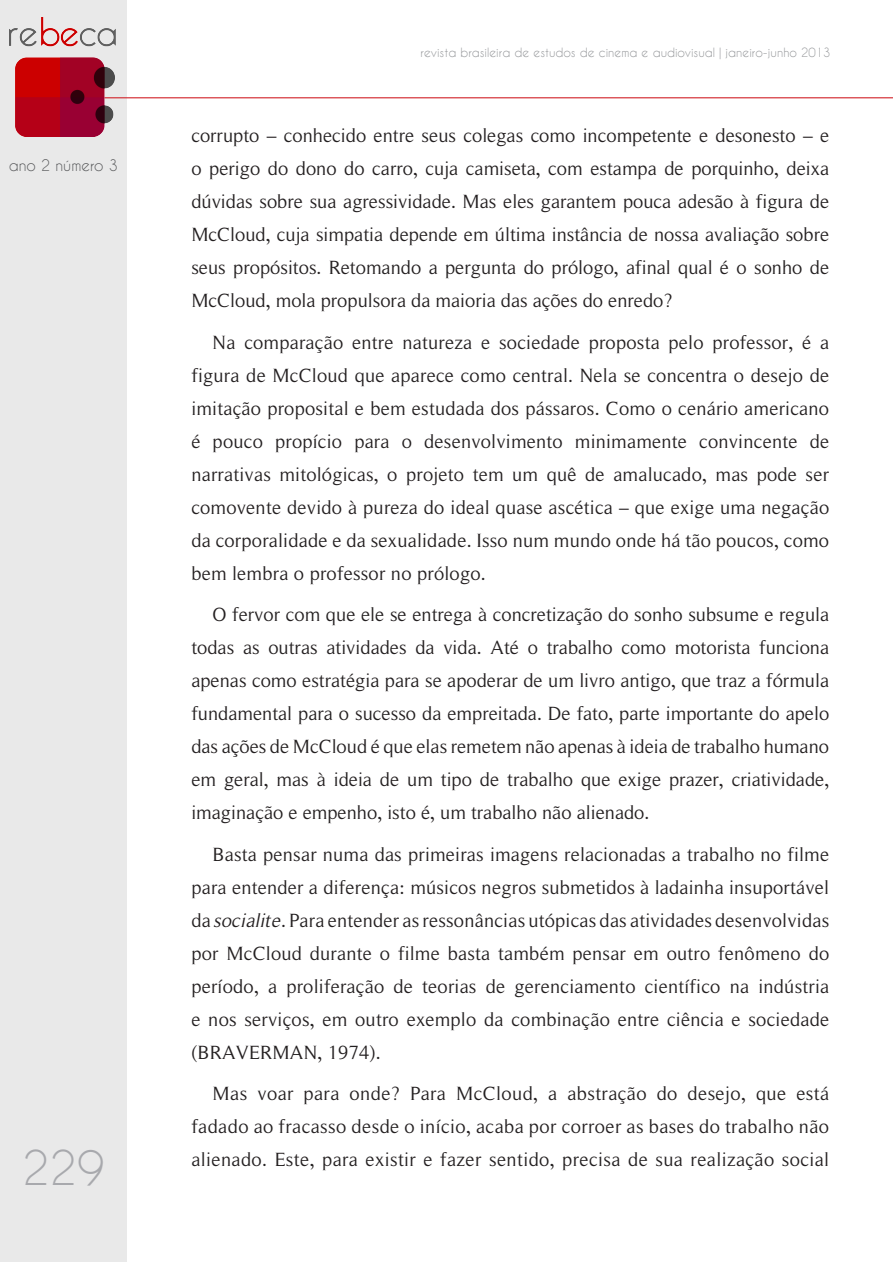
<style>
.page{position:relative;width:893px;height:1263px;background:#fff}
.page>*{position:absolute;margin:0;border:0;box-sizing:border-box;transform-origin:0 0}
.t1{font:45px "Caviar Dreams";color:#a8a9ad}
.t2{font:19.5px/33px "Roman Serif";letter-spacing:.01em;color:#231f20;text-align:justify}
.t3{font:15px "Caviar Dreams";color:#57585a}
.t4{font:12px "Caviar Dreams";color:#939598}
.s1{font-style:italic}
</style>
<div class="page">
<div style="left:1px;top:1px;width:126px;height:1261px;background:#e9e9e9"></div>
<hr style="left:98px;top:97px;width:795px;height:1px;background:#d1232a">
<img style="left:10px;top:17px;width:106px;height:119px">
<p class="t3" style="left:9px;top:156px;width:111px">ano 2 número 3</p>
<h1 class="t1" style="left:22px;top:1141px;width:84px">229</h1>
<p class="t4" style="left:421px;top:46px;width:411px">revista brasileira de estudos de cinema e audiovisual | janeiro-junho 2013</p>
<p class="t2" style="left:191px;top:119px;width:639px">corrupto – conhecido entre seus colegas como incompetente e desonesto – e o perigo do dono do carro, cuja camiseta, com estampa de porquinho, deixa dúvidas sobre sua agressividade. Mas eles garantem pouca adesão à figura de McCloud, cuja simpatia depende em última instância de nossa avaliação sobre seus propósitos. Retomando a pergunta do prólogo, afinal qual é o sonho de McCloud, mola propulsora da maioria das ações do enredo?</p>
<p class="t2" style="left:191px;top:326px;width:639px;text-indent:21px">Na comparação entre natureza e sociedade proposta pelo professor, é a figura de McCloud que aparece como central. Nela se concentra o desejo de imitação proposital e bem estudada dos pássaros. Como o cenário americano é pouco propício para o desenvolvimento minimamente convincente de narrativas mitológicas, o projeto tem um quê de amalucado, mas pode ser comovente devido à pureza do ideal quase ascética – que exige uma negação da corporalidade e da sexualidade. Isso num mundo onde há tão poucos, como bem lembra o professor no prólogo.</p>
<p class="t2" style="left:191px;top:598px;width:639px;text-indent:21px">O fervor com que ele se entrega à concretização do sonho subsume e regula todas as outras atividades da vida. Até o trabalho como motorista funciona apenas como estratégia para se apoderar de um livro antigo, que traz a fórmula fundamental para o sucesso da empreitada. De fato, parte importante do apelo das ações de McCloud é que elas remetem não apenas à ideia de trabalho humano em geral, mas à ideia de um tipo de trabalho que exige prazer, criatividade, imaginação e empenho, isto é, um trabalho não alienado.</p>
<p class="t2" style="left:191px;top:837px;width:639px;text-indent:21px">Basta pensar numa das primeiras imagens relacionadas a trabalho no filme para entender a diferença: músicos negros submetidos à ladainha insuportável da <span class="s1">socialite</span>. Para entender as ressonâncias utópicas das atividades desenvolvidas por McCloud durante o filme basta também pensar em outro fenômeno do período, a proliferação de teorias de gerenciamento científico na indústria e nos serviços, em outro exemplo da combinação entre ciência e sociedade (BRAVERMAN, 1974).</p>
<p class="t2" style="left:191px;top:1077px;width:639px;text-indent:21px">Mas voar para onde? Para McCloud, a abstração do desejo, que está fadado ao fracasso desde o início, acaba por corroer as bases do trabalho não alienado. Este, para existir e fazer sentido, precisa de sua realização social</p>
</div>
